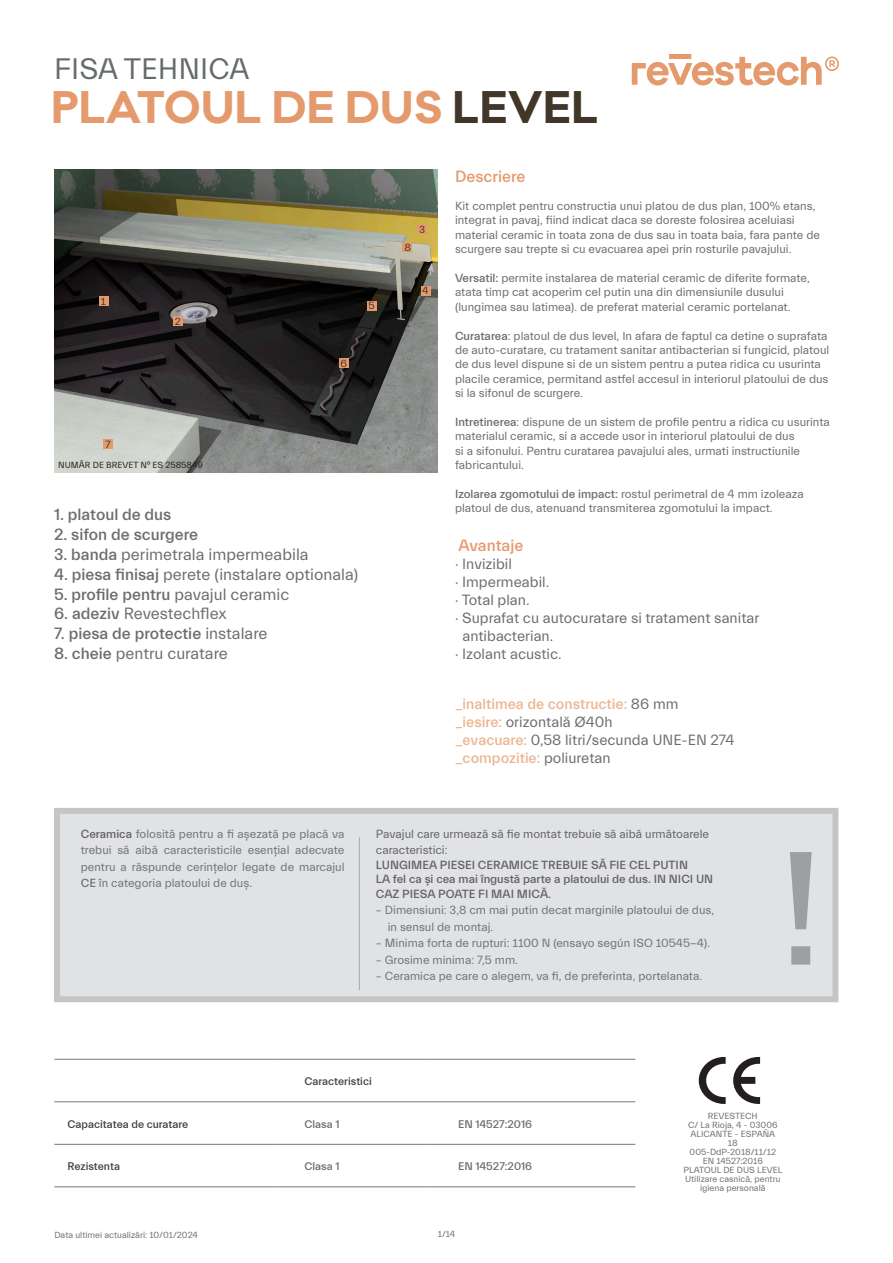
<style>
.page{position:relative;width:893px;height:1263px;background:#fff}
.page>*{position:absolute;margin:0;border:0;box-sizing:border-box;transform-origin:0 0}
.t1{font:500 163.05px "Everett";color:#9d9fa2}
.t2{font:700 42px "Galano Classic";letter-spacing:.01em;color:#e59a6d}
.t3{font:30px "Everett";color:#666c6c}
.t4{font:16.5px "Everett";color:#6c6d70}
.t5{font:500 16.5px "Everett";color:#6c6d70}
.t6{font:500 16.5px "Everett";color:#e59a6d}
.t7{font:500 15px/18px "Everett";color:#ecb692}
.t8{font:15px "Everett";color:#6c6d70}
.t9{font:12px/14.4px "Everett";color:#6c6d70}
.t10{font:12px/16.5px "Everett";color:#717275;text-align:justify}
.t11{font:500 12px/14.4px "Everett";color:#636366}
.t12{font:12px/16.5px "Everett";color:#636366}
.t13{font:500 11.25px "Everett";color:#42423d}
.t14{font:500 11.25px "Everett";color:#6c6d70}
.t15{font:10.5px "Everett";color:#413627}
.t16{font:9px/9px "Everett";color:#6c6d70;text-align:center}
.t17{font:9px "Everett";color:#231f20}
.s1{color:#413627}
.s2{font-family:"Arial"}
.s3{font-weight:500}
.s4{font-weight:400}
.s5{font-weight:400;color:#6c6d70}
.s6{font-weight:500;color:#636366}
.s7{color:#717275}
</style>
<div class="page">
<img style="left:54px;top:169px;width:383px;height:303px">
<svg style="left:427px;top:263px;width:7px;height:13px"></svg>
<div style="left:421px;top:286px;width:10px;height:9px;background:#e59a6d"></div>
<div style="left:417px;top:224px;width:10px;height:10px;background:#e59a6d"></div>
<div style="left:99px;top:295px;width:9px;height:10px;background:#e59a6d"></div>
<div style="left:173px;top:316px;width:10px;height:10px;background:#e59a6d"></div>
<div style="left:367px;top:300px;width:10px;height:10px;background:#e59a6d"></div>
<div style="left:339px;top:358px;width:10px;height:10px;background:#e59a6d"></div>
<div style="left:103px;top:439px;width:10px;height:10px;background:#e59a6d"></div>
<div style="left:402px;top:242px;width:10px;height:10px;background:#e59a6d"></div>
<svg style="left:699px;top:1057px;width:27px;height:47px"></svg>
<svg style="left:733px;top:1057px;width:27px;height:47px"></svg>
<hr style="left:54px;top:1059px;width:221px;height:1px;background:#757679">
<hr style="left:275px;top:1059px;width:153px;height:1px;background:#757679">
<hr style="left:428px;top:1059px;width:207px;height:1px;background:#757679">
<hr style="left:54px;top:1101px;width:221px;height:1px;background:#757679">
<hr style="left:275px;top:1101px;width:153px;height:1px;background:#757679">
<hr style="left:428px;top:1101px;width:207px;height:1px;background:#757679">
<hr style="left:54px;top:1144px;width:221px;height:1px;background:#757679">
<hr style="left:275px;top:1144px;width:153px;height:1px;background:#757679">
<hr style="left:428px;top:1144px;width:207px;height:1px;background:#757679">
<hr style="left:54px;top:1186px;width:221px;height:1px;background:#757679">
<hr style="left:275px;top:1186px;width:153px;height:1px;background:#757679">
<hr style="left:428px;top:1186px;width:207px;height:1px;background:#757679">
<svg style="left:632px;top:56px;width:207px;height:29px"></svg>
<div style="left:669px;top:54px;width:22px;height:5px;background:#e59a6d"></div>
<div style="left:54px;top:808px;width:784px;height:194px;background:#e1e2e4;border:6px solid #c4c5c7"></div>
<hr style="left:359px;top:837px;width:1px;height:153px;background:#a4a6a9">
<h3 class="t3" style="left:54px;top:52px;width:197px">FISA TEHNICA</h3>
<h2 class="t2" style="left:51px;top:79px;width:549px">PLATOUL DE DUS <span class="s1">LEVEL</span></h2>
<p class="t15" style="left:101px;top:295px;width:6px">1</p>
<p class="t15" style="left:175px;top:315px;width:7px">2</p>
<p class="t15" style="left:340px;top:358px;width:8px">6</p>
<p class="t15" style="left:368px;top:300px;width:8px">5</p>
<p class="t15" style="left:106px;top:438px;width:7px">7</p>
<p class="t17" style="left:58px;top:460px;width:146px">NUMĂR DE BREVET N<span class="s2">º</span> ES 2585849</p>
<h3 class="t5" style="left:54px;top:506px;width:119px">1. platoul de dus</h3>
<h3 class="t5" style="left:54px;top:526px;width:146px">2. sifon de scurgere</h3>
<h3 class="t4" style="left:54px;top:546px;width:256px"><span class="s3">3. banda</span> perimetrala impermeabila</h3>
<h3 class="t4" style="left:54px;top:565px;width:306px"><span class="s3">4. piesa finisaj</span> perete (instalare optionala)</h3>
<h3 class="t5" style="left:54px;top:585px;width:237px">5. profile pentru <span class="s4">pavajul ceramic</span></h3>
<h3 class="t4" style="left:54px;top:605px;width:174px"><span class="s3">6. adeziv</span> Revestechflex</h3>
<h3 class="t5" style="left:54px;top:625px;width:215px">7. piesa de protectie <span class="s4">instalare</span></h3>
<h3 class="t4" style="left:54px;top:645px;width:175px"><span class="s3">8. cheie</span> pentru curatare</h3>
<p class="t15" style="left:405px;top:242px;width:8px">8</p>
<p class="t15" style="left:419px;top:223px;width:8px">3</p>
<p class="t15" style="left:422px;top:285px;width:8px">4</p>
<h3 class="t6" style="left:455px;top:167px;width:72px">Descriere</h3>
<p class="t9" style="left:455px;top:199px;width:366px">Kit complet pentru constructia unui platou de dus plan, 100% etans, integrat in pavaj, fiind indicat daca se doreste folosirea aceluiasi material ceramic in toata zona de dus sau in toata baia, fara pante de scurgere sau trepte si cu evacuarea apei prin rosturile pavajului.</p>
<p class="t9" style="left:455px;top:271px;width:356px"><span class="s3">Versatil:</span> permite instalarea de material ceramic de diferite formate, atata timp cat acoperim cel putin una din dimensiunile dusului (lungimea sau latimea). de preferat material ceramic portelanat.</p>
<p class="t9" style="left:455px;top:328px;width:376px"><span class="s3">Curatarea</span>: platoul de dus level, In afara de faptul ca detine o suprafata de auto-curatare, cu tratament sanitar antibacterian si fungicid, platoul de dus level dispune si de un sistem pentru a putea ridica cu usurinta placile ceramice, permitand astfel accesul in interiorul platoului de dus si la sifonul de scurgere.</p>
<p class="t9" style="left:455px;top:415px;width:376px"><span class="s3">Intretinerea</span>: dispune de un sistem de profile pentru a ridica cu usurinta materialul ceramic, si a accede usor in interiorul platoului de dus<br>si a sifonului. Pentru curatarea pavajului ales, urmati instructiunile fabricantului.</p>
<p class="t9" style="left:455px;top:487px;width:350px"><span class="s3">Izolarea zgomotului de impact:</span> rostul perimetral de 4 mm izoleaza platoul de dus, atenuand transmiterea zgomotului la impact.</p>
<h3 class="t6" style="left:458px;top:537px;width:66px">Avantaje</h3>
<p class="t8" style="left:455px;top:556px;width:58px">· Invizibil</p>
<p class="t8" style="left:455px;top:574px;width:96px">· Impermeabil.</p>
<p class="t8" style="left:455px;top:592px;width:76px">· Total plan.</p>
<p class="t8" style="left:455px;top:610px;width:306px">· Suprafat cu autocuratare si tratament sanitar</p>
<p class="t8" style="left:462px;top:628px;width:92px">antibacterian.</p>
<p class="t8" style="left:455px;top:646px;width:108px">· Izolant acustic.</p>
<p class="t7" style="left:455px;top:696px;width:281px">_inaltimea de constructie: <span class="s5">86 mm<br></span>_iesire: <span class="s5">orizontală Ø40h<br></span>_evacuare: <span class="s5">0,58 litri/secunda UNE-EN 274 </span>_compozitie: <span class="s5">poliuretan</span></p>
<p class="t10" style="left:81px;top:826px;width:265px"><span class="s6">Ceramica</span> folosită pentru a fi așezată pe placă va trebui să aibă caracteristicile esenţial adecvate pentru a răspunde cerinţelor legate de marcajul <span class="s3">CE</span> în categoria platoului de duș.</p>
<p class="t12" style="left:376px;top:826px;width:335px">Pavajul care urmează să fie montat trebuie să aibă următoarele caracteristici<span class="s7">:</span></p>
<p class="t11" style="left:376px;top:858px;width:339px">LUNGIMEA PIESEI CERAMICE TREBUIE SĂ FIE CEL PUTIN<br>LA fel ca și cea mai îngustă parte a platoului de dus. IN NICI UN<br>CAZ PIESA POATE FI MAI MICĂ.</p>
<p class="t10" style="left:388px;top:902px;width:328px;text-indent:-12px">– Dimensiuni: 3,8 cm mai putin decat marginile platoului de dus, in sensul de montaj.</p>
<p class="t10" style="left:376px;top:935px;width:336px">– Minima forta de rupturi: 1100 N (ensayo según ISO 10545-4).</p>
<p class="t10" style="left:376px;top:951px;width:144px">– Grosime minima: 7,5 mm.</p>
<p class="t10" style="left:376px;top:968px;width:328px">– Ceramica pe care o alegem, va fi, de preferinta, portelanata.</p>
<p class="t13" style="left:304px;top:1075px;width:69px">Caracteristici</p>
<h1 class="t1" style="left:780px;top:821px;width:44px">!</h1>
<p class="t13" style="left:67px;top:1118px;width:122px">Capacitatea de curatare</p>
<p class="t14" style="left:304px;top:1118px;width:37px">Clasa 1</p>
<p class="t14" style="left:458px;top:1118px;width:75px">EN 14527:2016</p>
<p class="t13" style="left:68px;top:1160px;width:54px">Rezistenta</p>
<p class="t14" style="left:304px;top:1160px;width:37px">Clasa 1</p>
<p class="t14" style="left:458px;top:1160px;width:75px">EN 14527:2016</p>
<p class="t16" style="left:54px;top:1230px;width:145px">Data ultimei actualizări: 10/01/2024</p>
<p class="t16" style="left:438px;top:1230px;width:19px">1/14</p>
<p class="t16" style="left:684px;top:1111px;width:100px">REVESTECH<br>C/ La Rioja, 4 - 03006<br>ALICANTE - ESPAÑA<br>18<br>005-DdP-2018/11/12<br>EN 14527:2016<br>PLATOUL DE DUS LEVEL<br>Utilizare casnică, pentru igiena personală</p>
</div>
